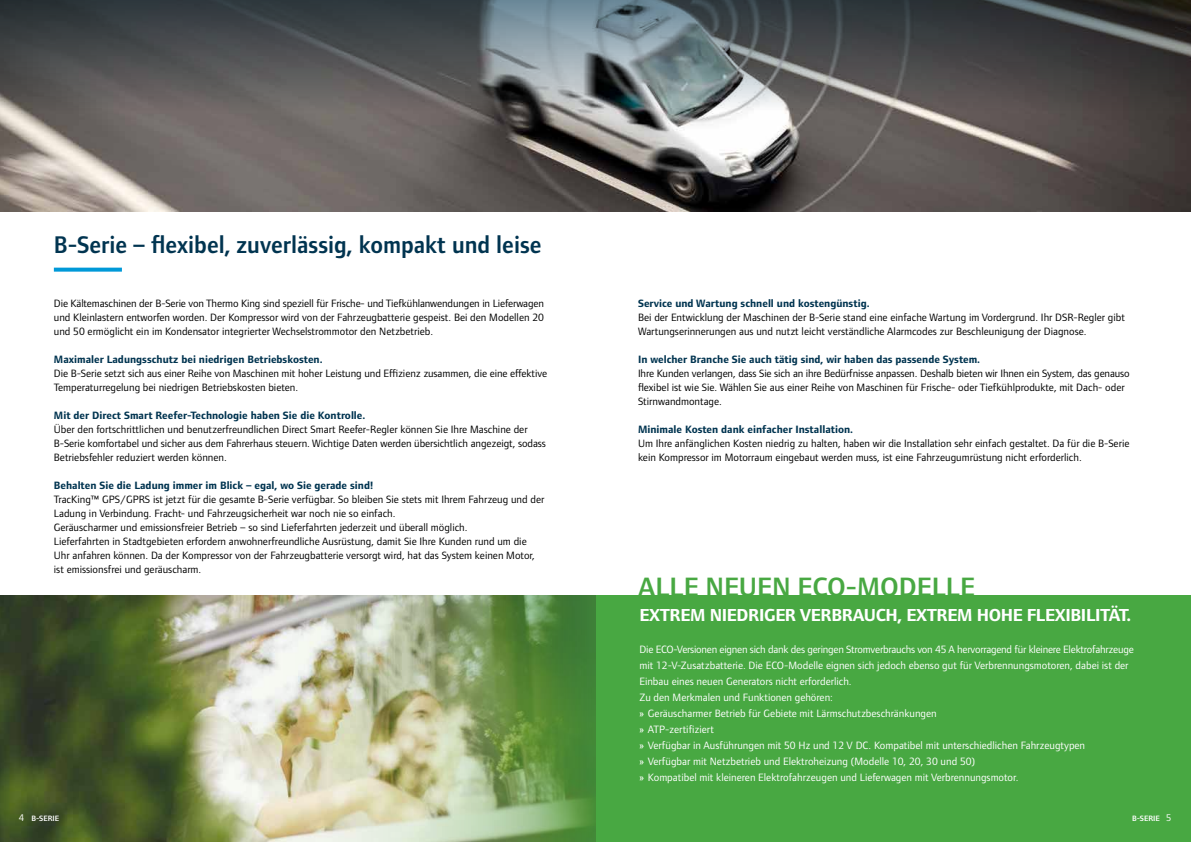
<style>
.page{position:relative;width:1191px;height:842px;background:#fff}
.page>*{position:absolute;margin:0;border:0;box-sizing:border-box;transform-origin:0 0}
.t1{font:600 27.5px "Foundry Form Sans";color:#48a842}
.t2{font:600 25px "Foundry Form Sans";color:#003450;scale:.95 1}
.t3{font:700 18px "Foundry Form Sans";letter-spacing:-.02em;color:#fff}
.t4{font:11px/14px "Foundry Form Sans";color:#000}
.t5{font:11px/16px "Foundry Form Sans";color:#fff}
.t6{font:700 11px "Foundry Form Sans";color:#003450}
.t7{font:600 8px "Foundry Form Sans";color:#fff}
.s1{font-weight:400;font-size:10px}
</style>
<div class="page">
<img style="left:0;top:111px;width:1191px;height:100px">
<svg style="left:0;top:0;width:1191px;height:111px;background:#54585a"></svg>
<div style="left:595px;top:595px;width:596px;height:247px;background:#48a842"></div>
<img style="left:0;top:595px;width:595px;height:247px">
<svg style="left:54px;top:268px;width:68px;height:4px"></svg>
<h2 class="t2" style="left:54px;top:230px;width:515px">B-Serie – flexibel, zuverlässig, kompakt und leise</h2>
<p class="t4" style="left:54px;top:296px;width:491px;text-align:justify">Die Kältemaschinen der B-Serie von Thermo King sind speziell für Frische- und Tiefkühlanwendungen in Lieferwagen und Kleinlastern entworfen worden. Der Kompressor wird von der Fahrzeugbatterie gespeist. Bei den Modellen 20 und 50 ermöglicht ein im Kondensator integrierter Wechselstrommotor den Netzbetrieb.</p>
<p class="t6" style="left:54px;top:353px;width:270px">Maximaler Ladungsschutz bei niedrigen Betriebskosten.</p>
<p class="t4" style="left:54px;top:366px;width:495px">Die B-Serie setzt sich aus einer Reihe von Maschinen mit hoher Leistung und Effizienz zusammen, die eine effektive<br>Temperaturregelung bei niedrigen Betriebskosten bieten.</p>
<p class="t6" style="left:54px;top:409px;width:313px">Mit der Direct Smart Reefer-Technologie haben Sie die Kontrolle.</p>
<p class="t4" style="left:54px;top:422px;width:493px">Über den fortschrittlichen und benutzerfreundlichen Direct Smart Reefer-Regler können Sie Ihre Maschine der<br>B-Serie komfortabel und sicher aus dem Fahrerhaus steuern. Wichtige Daten werden übersichtlich angezeigt, sodass<br>Betriebsfehler reduziert werden können.</p>
<p class="t6" style="left:54px;top:479px;width:321px">Behalten Sie die Ladung immer im Blick – egal, wo Sie gerade sind!</p>
<p class="t4" style="left:54px;top:492px;width:492px">TracKing™ GPS/GPRS ist jetzt für die gesamte B-Serie verfügbar. So bleiben Sie stets mit Ihrem Fahrzeug und der Ladung in Verbindung. Fracht- und Fahrzeugsicherheit war noch nie so einfach.<br>Geräuscharmer und emissionsfreier Betrieb – so sind Lieferfahrten jederzeit und überall möglich.<br>Lieferfahrten in Stadtgebieten erfordern anwohnerfreundliche Ausrüstung, damit Sie Ihre Kunden rund um die Uhr anfahren können. Da der Kompressor von der Fahrzeugbatterie versorgt wird, hat das System keinen Motor, ist emissionsfrei und geräuscharm.</p>
<p class="t6" style="left:638px;top:297px;width:233px">Service und Wartung schnell und kostengünstig.</p>
<p class="t4" style="left:638px;top:310px;width:488px">Bei der Entwicklung der Maschinen der B-Serie stand eine einfache Wartung im Vordergrund. Ihr DSR-Regler gibt<br>Wartungserinnerungen aus und nutzt leicht verständliche Alarmcodes zur Beschleunigung der Diagnose.</p>
<p class="t6" style="left:638px;top:353px;width:344px">In welcher Branche Sie auch tätig sind, wir haben das passende System.</p>
<p class="t4" style="left:638px;top:366px;width:493px">Ihre Kunden verlangen, dass Sie sich an ihre Bedürfnisse anpassen. Deshalb bieten wir Ihnen ein System, das genauso flexibel ist wie Sie. Wählen Sie aus einer Reihe von Maschinen für Frische- oder Tiefkühlprodukte, mit Dach- oder<br>Stirnwandmontage.</p>
<p class="t6" style="left:638px;top:423px;width:217px">Minimale Kosten dank einfacher Installation.</p>
<p class="t4" style="left:638px;top:436px;width:493px">Um Ihre anfänglichen Kosten niedrig zu halten, haben wir die Installation sehr einfach gestaltet. Da für die B-Serie kein Kompressor im Motorraum eingebaut werden muss, ist eine Fahrzeugumrüstung nicht erforderlich.</p>
<h1 class="t1" style="left:638px;top:570px;width:338px">ALLE NEUEN ECO-MODELLE</h1>
<h3 class="t3" style="left:639px;top:604px;width:493px">EXTREM NIEDRIGER VERBRAUCH, EXTREM HOHE FLEXIBILITÄT.</h3>
<p class="t5" style="left:639px;top:641px;width:496px">Die ECO-Versionen eignen sich dank des geringen Stromverbrauchs von 45 A hervorragend für kleinere Elektrofahrzeuge mit 12-V-Zusatzbatterie. Die ECO-Modelle eignen sich jedoch ebenso gut für Verbrennungsmotoren, dabei ist der Einbau eines neuen Generators nicht erforderlich.<br>Zu den Merkmalen und Funktionen gehören:<br>» Geräuscharmer Betrieb für Gebiete mit Lärmschutzbeschränkungen<br>» ATP-zertifiziert<br>» Verfügbar in Ausführungen mit 50 Hz und 12 V DC. Kompatibel mit unterschiedlichen Fahrzeugtypen<br>» Verfügbar mit Netzbetrieb und Elektroheizung (Modelle 10, 20, 30 und 50)<br>» Kompatibel mit kleineren Elektrofahrzeugen und Lieferwagen mit Verbrennungsmotor.</p>
<p class="t7" style="left:19px;top:814px;width:42px"><span class="s1">4</span> B-SERIE</p>
<p class="t7" style="left:1132px;top:814px;width:41px">B-SERIE <span class="s1">5</span></p>
</div>
